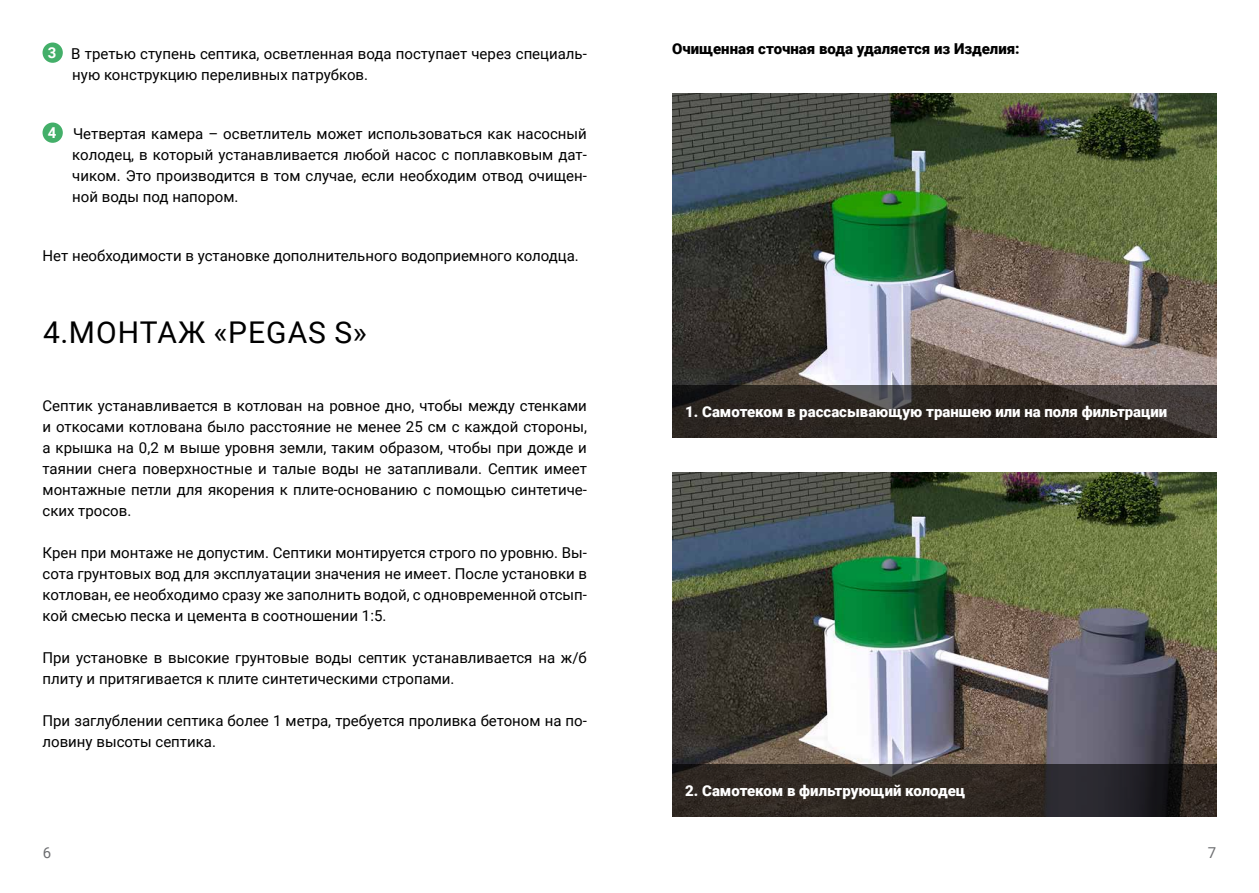
<style>
.page{position:relative;width:1259px;height:893px;background:#fff}
.page>*{position:absolute;margin:0;border:0;box-sizing:border-box;transform-origin:0 0}
.t1{font:30px "Roboto";letter-spacing:.035em;color:#000}
.t2{font:15px/21px "Roboto";color:#000}
.t3{font:900 15px "Roboto";color:#fff}
.t4{font:900 15px "Roboto";color:#000}
.t5{font:15px "Roboto";color:#6d6e71}
.s1{font-weight:700;color:#fff}
</style>
<div class="page">
<div style="left:43px;top:43px;width:20px;height:20px;background:#43af69;border-radius:50%"></div>
<div style="left:43px;top:123px;width:20px;height:20px;background:#43af69;border-radius:50%"></div>
<img style="left:672px;top:94px;width:544px;height:291px">
<svg style="left:672px;top:385px;width:544px;height:53px;background:#2f2925"></svg>
<img style="left:672px;top:472px;width:544px;height:292px">
<svg style="left:672px;top:764px;width:544px;height:52px;background:#2c2624"></svg>
<p class="t2" style="left:72px;top:42px;width:516px;text-indent:-24px"><span class="s1">3</span> В третью ступень септика, осветленная вода поступает через специаль&shy;ную конструкцию переливных патрубков.</p>
<p class="t2" style="left:72px;top:122px;width:516px;text-align:justify;text-indent:-24px"><span class="s1">4</span> Четвертая камера – осветлитель может использоваться как насосный колодец, в который устанавливается любой насос с поплавковым дат&shy;чиком. Это производится в том случае, если необходим отвод очищен&shy;ной воды под напором.</p>
<p class="t2" style="left:43px;top:244px;width:538px">Нет необходимости в установке дополнительного водоприемного колодца.</p>
<h1 class="t1" style="left:43px;top:311px;width:325px">4.МОНТАЖ «PEGAS S»</h1>
<p class="t2" style="left:43px;top:394px;width:546px;text-align:justify">Септик устанавливается в котлован на ровное дно, чтобы между стенками и откосами котлована было расстояние не менее 25 см с каждой стороны, а крышка на 0,2 м выше уровня земли, таким образом, чтобы при дожде и таянии снега поверхностные и талые воды не затапливали. Септик имеет монтажные петли для якорения к плите-основанию с помощью синтетиче&shy;ских тросов.</p>
<p class="t2" style="left:43px;top:541px;width:546px;text-align:justify">Крен при монтаже не допустим. Септики монтируется строго по уровню. Вы&shy;сота грунтовых вод для эксплуатации значения не имеет. После установки в котлован, ее необходимо сразу же заполнить водой, с одновременной отсып&shy;кой смесью песка и цемента в соотношении 1:5.</p>
<p class="t2" style="left:43px;top:647px;width:546px">При установке в высокие грунтовые воды септик устанавливается на ж/б плиту и притягивается к плите синтетическими стропами.</p>
<p class="t2" style="left:43px;top:710px;width:546px">При заглублении септика более 1 метра, требуется проливка бетоном на по&shy;ловину высоты септика.</p>
<p class="t4" style="left:672px;top:38px;width:349px">Очищенная сточная вода удаляется из Изделия:</p>
<p class="t3" style="left:685px;top:401px;width:483px">1. Самотеком в рассасывающую траншею или на поля фильтрации</p>
<p class="t3" style="left:685px;top:780px;width:281px">2. Самотеком в фильтрующий колодец</p>
<p class="t5" style="left:43px;top:842px;width:10px">6</p>
<p class="t5" style="left:1207px;top:842px;width:10px">7</p>
</div>
